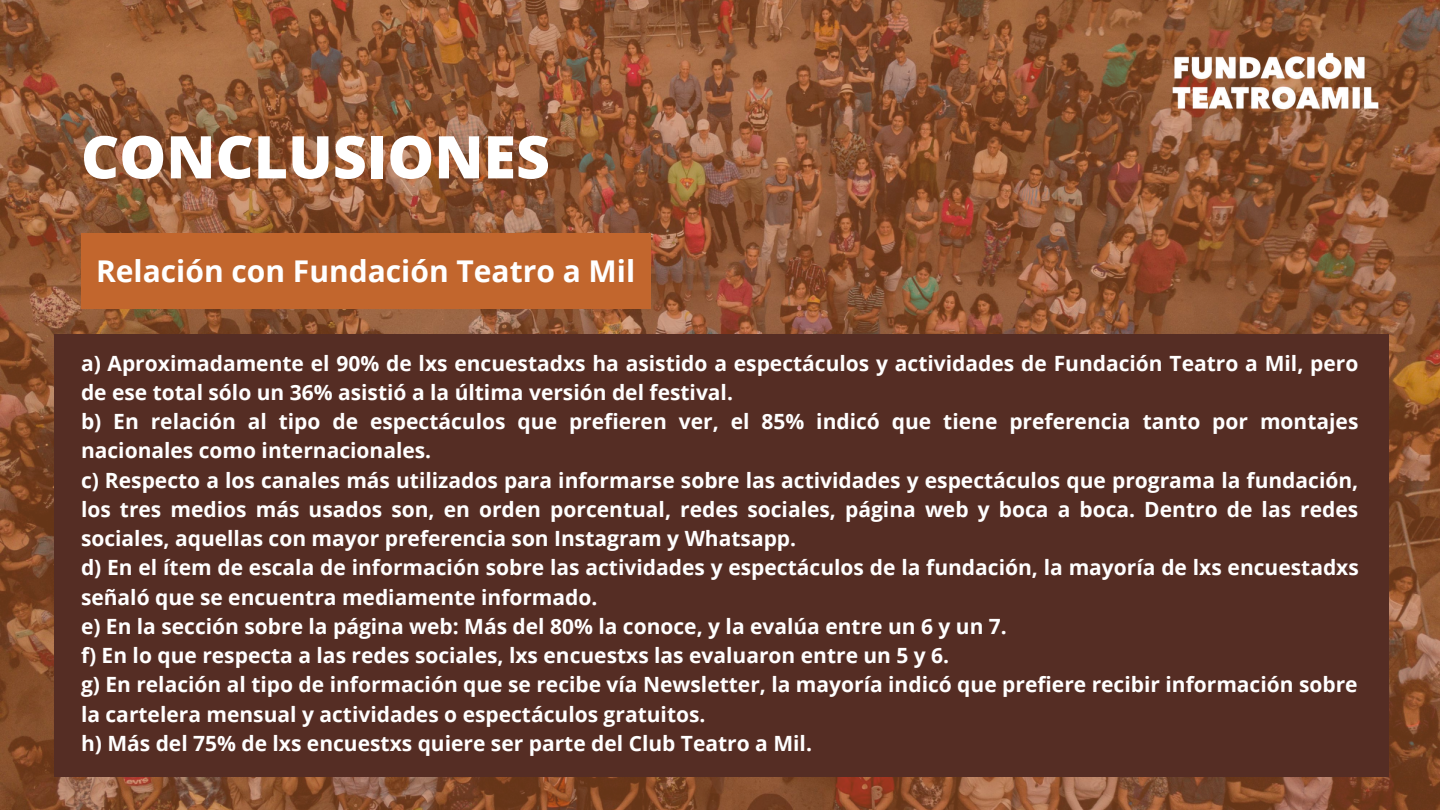
<style>
.page{position:relative;width:1440px;height:810px;background:#fff}
.page>*{position:absolute;margin:0;border:0;box-sizing:border-box;transform-origin:0 0}
.t1{font:800 59px "Open Sans";color:#fff}
.t2{font:700 30px "Open Sans";color:#fff}
.t3{font:700 21px/29.2px "Open Sans";color:#fff}
</style>
<div class="page">
<img style="left:0;top:0;width:1440px;height:810px">
<img style="left:1162px;top:41px;width:226px;height:79px">
<div style="left:54px;top:334px;width:1334px;height:443px;background:#552d24"></div>
<div style="left:81px;top:233px;width:569px;height:76px;background:#c2662d"></div>
<h1 class="t1" style="left:81px;top:115px;width:470px">CONCLUSIONES</h1>
<h2 class="t2" style="left:96px;top:250px;width:541px">Relación con Fundación Teatro a Mil</h2>
<p class="t3" style="left:81px;top:348px;width:1279px">a) Aproximadamente el 90% de lxs encuestadxs ha asistido a espectáculos y actividades de Fundación Teatro a Mil, pero de ese total sólo un 36% asistió a la última versión del festival.<br>b) En relación al tipo de espectáculos que prefieren ver, el 85% indicó que tiene preferencia tanto por montajes nacionales como internacionales.<br>c) Respecto a los canales más utilizados para informarse sobre las actividades y espectáculos que programa la fundación, los tres medios más usados son, en orden porcentual, redes sociales, página web y boca a boca. Dentro de las redes sociales, aquellas con mayor preferencia son Instagram y Whatsapp.<br>d) En el ítem de escala de información sobre las actividades y espectáculos de la fundación, la mayoría de lxs encuestadxs señaló que se encuentra mediamente informado.<br>e) En la sección sobre la página web: Más del 80% la conoce, y la evalúa entre un 6 y un 7.<br>f) En lo que respecta a las redes sociales, lxs encuestxs las evaluaron entre un 5 y 6.<br>g) En relación al tipo de información que se recibe vía Newsletter, la mayoría indicó que prefiere recibir información sobre la cartelera mensual y actividades o espectáculos gratuitos.<br>h) Más del 75% de lxs encuestxs quiere ser parte del Club Teatro a Mil.</p>
</div>
